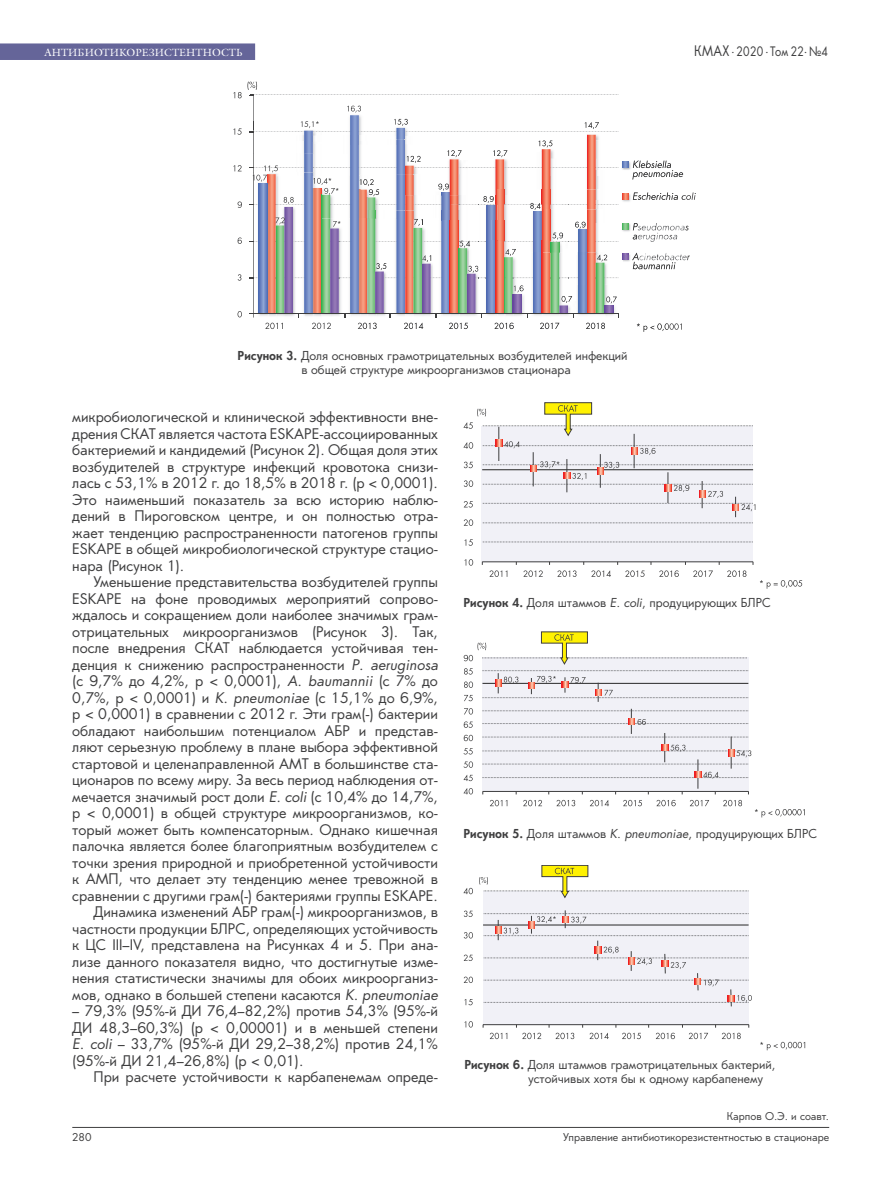
<style>
.page{position:relative;width:893px;height:1191px;background:#fff}
.page>*{position:absolute;margin:0;border:0;box-sizing:border-box;transform-origin:0 0}
.t1{font:14.25px/16.5px "Orenburg C";color:#3e3e3f;text-align:justify}
.t2{font:12.75px "Orenburg C";letter-spacing:.015em;color:#3e3e3f;scale:.83 1}
.t3{font:12px/14.4px "Orenburg C";color:#3e3e3f;text-align:center}
.t4{font:10.5px "Orenburg C";color:#3e3e3f}
.t5{font:10.5px "AG Galleon C";letter-spacing:.01em;color:#fff}
.s1{font-size:14.1px}
.s2{font-weight:700}
.s3{font-style:italic}
</style>
<div class="page">
<hr style="left:72px;top:1127px;width:757px;height:1px;background:#3e3e3f">
<div style="left:0;top:43px;width:255px;height:17px;background:#656599"></div>
<svg style="left:265px;top:323px;width:18px;height:6px"></svg>
<svg style="left:312px;top:323px;width:19px;height:6px"></svg>
<svg style="left:358px;top:323px;width:19px;height:6px"></svg>
<svg style="left:404px;top:323px;width:19px;height:6px"></svg>
<svg style="left:449px;top:323px;width:19px;height:6px"></svg>
<svg style="left:494px;top:323px;width:20px;height:6px"></svg>
<svg style="left:637px;top:323px;width:45px;height:9px"></svg>
<svg style="left:586px;top:323px;width:19px;height:6px"></svg>
<svg style="left:540px;top:323px;width:19px;height:6px"></svg>
<svg style="left:233px;top:81px;width:463px;height:236px"></svg>
<img style="left:638px;top:223px;width:47px;height:16px">
<div style="left:482px;top:426px;width:271px;height:135px;background:#f1f1f7"></div>
<svg style="left:464px;top:461px;width:9px;height:7px"></svg>
<svg style="left:464px;top:480px;width:9px;height:7px"></svg>
<svg style="left:464px;top:501px;width:9px;height:6px"></svg>
<svg style="left:464px;top:519px;width:9px;height:7px"></svg>
<svg style="left:465px;top:539px;width:8px;height:7px"></svg>
<svg style="left:465px;top:559px;width:8px;height:6px"></svg>
<svg style="left:490px;top:570px;width:17px;height:7px"></svg>
<svg style="left:523px;top:570px;width:20px;height:7px"></svg>
<svg style="left:557px;top:570px;width:19px;height:7px"></svg>
<svg style="left:591px;top:570px;width:20px;height:7px"></svg>
<svg style="left:625px;top:570px;width:20px;height:7px"></svg>
<svg style="left:659px;top:570px;width:20px;height:7px"></svg>
<svg style="left:693px;top:570px;width:20px;height:7px"></svg>
<svg style="left:727px;top:570px;width:19px;height:7px"></svg>
<svg style="left:482px;top:542px;width:271px;height:1px"></svg>
<hr style="left:482px;top:561px;width:271px;height:1px;background:#3e3e3f">
<svg style="left:760px;top:580px;width:42px;height:9px"></svg>
<hr style="left:498px;top:427px;width:1px;height:34px;background:#3e3e3f">
<hr style="left:566px;top:459px;width:1px;height:33px;background:#3e3e3f">
<hr style="left:600px;top:454px;width:1px;height:34px;background:#3e3e3f">
<hr style="left:634px;top:434px;width:1px;height:34px;background:#3e3e3f">
<hr style="left:533px;top:452px;width:1px;height:34px;background:#3e3e3f">
<svg style="left:482px;top:461px;width:273px;height:62px"></svg>
<svg style="left:463px;top:402px;width:290px;height:53px"></svg>
<div style="left:482px;top:657px;width:266px;height:134px;background:#f1f1f7"></div>
<svg style="left:464px;top:708px;width:9px;height:6px"></svg>
<svg style="left:464px;top:721px;width:9px;height:7px"></svg>
<svg style="left:464px;top:735px;width:9px;height:6px"></svg>
<svg style="left:463px;top:748px;width:10px;height:6px"></svg>
<svg style="left:463px;top:761px;width:10px;height:7px"></svg>
<svg style="left:464px;top:775px;width:9px;height:6px"></svg>
<svg style="left:464px;top:788px;width:9px;height:6px"></svg>
<svg style="left:490px;top:800px;width:17px;height:6px"></svg>
<svg style="left:523px;top:800px;width:19px;height:6px"></svg>
<svg style="left:556px;top:800px;width:19px;height:6px"></svg>
<svg style="left:590px;top:800px;width:19px;height:6px"></svg>
<svg style="left:623px;top:800px;width:19px;height:6px"></svg>
<svg style="left:656px;top:800px;width:20px;height:6px"></svg>
<svg style="left:690px;top:800px;width:19px;height:6px"></svg>
<svg style="left:723px;top:800px;width:19px;height:6px"></svg>
<svg style="left:755px;top:809px;width:50px;height:8px"></svg>
<svg style="left:482px;top:709px;width:269px;height:85px"></svg>
<svg style="left:464px;top:631px;width:284px;height:71px"></svg>
<div style="left:483px;top:891px;width:266px;height:133px;background:#f1f1f7"></div>
<hr style="left:483px;top:1024px;width:266px;height:1px;background:#3e3e3f">
<svg style="left:490px;top:1032px;width:17px;height:7px"></svg>
<svg style="left:516px;top:1024px;width:25px;height:15px"></svg>
<svg style="left:556px;top:1032px;width:18px;height:7px"></svg>
<svg style="left:590px;top:1032px;width:19px;height:7px"></svg>
<svg style="left:616px;top:1024px;width:25px;height:15px"></svg>
<svg style="left:656px;top:1032px;width:19px;height:7px"></svg>
<svg style="left:689px;top:1032px;width:19px;height:7px"></svg>
<svg style="left:722px;top:1032px;width:19px;height:7px"></svg>
<svg style="left:465px;top:1021px;width:8px;height:6px"></svg>
<svg style="left:465px;top:999px;width:8px;height:6px"></svg>
<svg style="left:464px;top:976px;width:9px;height:7px"></svg>
<svg style="left:464px;top:954px;width:9px;height:7px"></svg>
<svg style="left:464px;top:932px;width:9px;height:6px"></svg>
<svg style="left:464px;top:910px;width:9px;height:7px"></svg>
<svg style="left:463px;top:888px;width:10px;height:6px"></svg>
<svg style="left:483px;top:910px;width:269px;height:97px"></svg>
<svg style="left:760px;top:1041px;width:45px;height:9px"></svg>
<svg style="left:479px;top:865px;width:269px;height:33px"></svg>
<p class="t5" style="left:44px;top:46px;width:199px">АНТИБИОТИКОРЕЗИСТЕНТНОСТЬ</p>
<p class="t2" style="left:694px;top:44px;width:163px"><span class="s1">КМАХ</span> <sup>.</sup>2020 <sup>.</sup>Том 22<sup>.</sup>№4</p>
<p class="t3" style="left:238px;top:348px;width:391px"><span class="s2">Рисунок 3.</span> Доля основных грамотрицательных возбудителей инфекций в общей структуре микроорганизмов стационара</p>
<p class="t1" style="left:72px;top:409px;width:367px">микробиологической и клинической эффективности вне&shy;дрения СКАТ является частота ESKAPE-ассоциированных бактериемий и кандидемий (Рисунок 2). Общая доля этих возбудителей в структуре инфекций кровотока снизи&shy;лась с 53,1% в 2012 г. до 18,5% в 2018 г. (р &lt; 0,0001).<br>Это наименьший показатель за всю историю наблю&shy;дений в Пироговском центре, и он полностью отра&shy;жает тенденцию распространенности патогенов группы ESKAPE в общей микробиологической структуре стацио&shy;нара (Рисунок 1).</p>
<p class="t1" style="left:72px;top:574px;width:367px;text-align:right">Уменьшение представительства возбудителей группы ESKAPE на фоне проводимых мероприятий сопрово&shy;ждалось и сокращением доли наиболее значимых грам&shy;отрицательных микроорганизмов (Рисунок 3). Так, после внедрения СКАТ наблюдается устойчивая тен&shy;денция к снижению распространенности <span class="s3">P. aeruginosa </span>(с 9,7% до 4,2%, р &lt; 0,0001), <span class="s3">A. baumannii</span> (с 7% до 0,7%, р &lt; 0,0001) и <span class="s3">K. pneumoniae</span> (с 15,1% до 6,9%, р &lt; 0,0001) в сравнении с 2012 г. Эти грам(-) бактерии обладают наибольшим потенциалом АБР и представ&shy;ляют серьезную проблему в плане выбора эффективной стартовой и целенаправленной АМТ в большинстве ста&shy;ционаров по всему миру. За весь период наблюдения от&shy;мечается значимый рост доли <span class="s3">E. coli</span> (с 10,4% до 14,7%, р &lt; 0,0001) в общей структуре микроорганизмов, ко&shy;торый может быть компенсаторным. Однако кишечная палочка является более благоприятным возбудителем с точки зрения природной и приобретенной устойчивости к АМП, что делает эту тенденцию менее тревожной в сравнении с другими грам(-) бактериями группы ESKAPE.<br>Динамика изменений АБР грам(-) микроорганизмов, в частности продукции БЛРС, определяющих устойчивость к ЦС III–IV, представлена на Рисунках 4 и 5. При ана&shy;лизе данного показателя видно, что достигнутые изме&shy;нения статистически значимы для обоих микроорганиз&shy;мов, однако в большей степени касаются <span class="s3">K. pneumoniae</span></p>
<p class="t1" style="left:72px;top:1003px;width:367px">– 79,3% (95%-й ДИ 76,4–82,2%) против 54,3% (95%-й ДИ 48,3–60,3%) (р &lt; 0,00001) и в меньшей степени <span class="s3">E. coli</span> – 33,7% (95%-й ДИ 29,2–38,2%) против 24,1% (95%-й ДИ 21,4–26,8%) (р &lt; 0,01).</p>
<p class="t1" style="left:94px;top:1069px;width:346px">При расчете устойчивости к карбапенемам опреде-</p>
<p class="t4" style="left:72px;top:1131px;width:21px">280</p>
<p class="t3" style="left:463px;top:595px;width:309px"><span class="s2">Рисунок 4.</span> Доля штаммов <span class="s3">E. coli</span>, продуцирующих БЛРС</p>
<p class="t3" style="left:463px;top:827px;width:355px"><span class="s2">Рисунок 5.</span> Доля штаммов <span class="s3">K. pneumoniae</span>, продуцирующих БЛРС</p>
<p class="t3" style="left:528px;top:1057px;width:249px;text-align:left;text-indent:-64px"><span class="s2">Рисунок 6.</span> Доля штаммов грамотрицательных бактерий, устойчивых хотя бы к одному карбапенему</p>
<p class="t4" style="left:727px;top:1110px;width:104px">Карпов О.Э. и соавт.</p>
<p class="t4" style="left:563px;top:1131px;width:267px">Управление антибиотикорезистентностью в стационаре</p>
</div>
